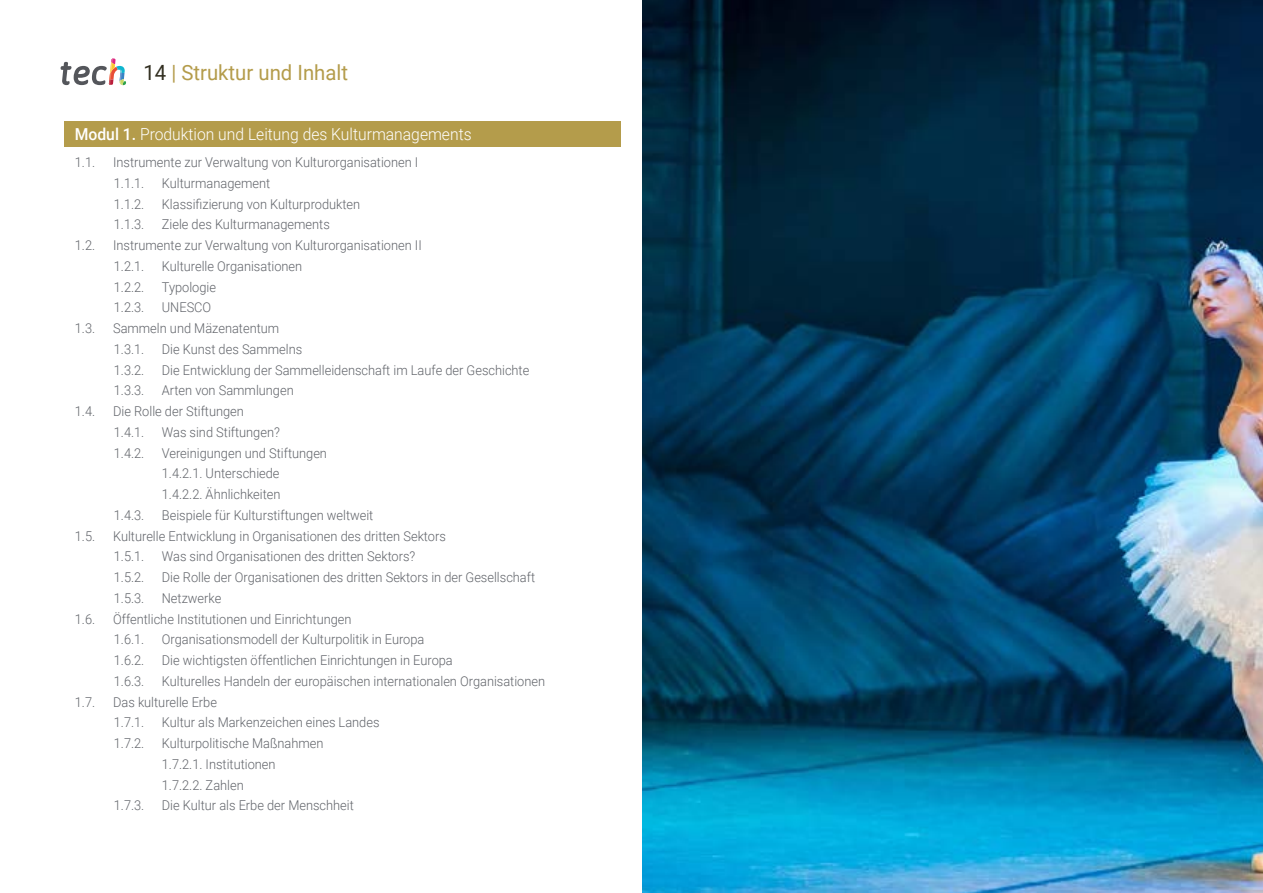
<style>
.page{position:relative;width:1263px;height:893px;background:#fff}
.page>*{position:absolute;margin:0;border:0;box-sizing:border-box;transform-origin:0 0}
.t1{font:21px "Roboto";color:#b49c4b}
.t2{font:300 16.5px "Roboto";color:#fff;scale:.95 1}
.t3{font:300 13.5px/20.7px "Roboto";color:#61646a;scale:.95 1}
.s1{color:#312e20}
.s2{font-weight:500}
</style>
<div class="page">
<div style="left:64px;top:121px;width:557px;height:25px;background:#b49c4b"></div>
<svg style="left:61px;top:58px;width:65px;height:28px"></svg>
<img style="left:642px;top:0;width:621px;height:893px">
<h1 class="t1" style="left:144px;top:57px;width:206px"><span class="s1">14</span> | Struktur und Inhalt</h1>
<p class="t2" style="left:75px;top:123px;width:419px"><span class="s2">Modul 1.</span> Produktion und Leitung des Kulturmanagements</p>
<p class="t3" style="left:75px;top:151px;width:23px">1.1.</p>
<p class="t3" style="left:113px;top:151px;width:323px">Instrumente zur Verwaltung von Kulturorganisationen I<br>1.1.1.</p>
<p class="t3" style="left:162px;top:172px;width:116px">Kulturmanagement</p>
<p class="t3" style="left:114px;top:193px;width:34px">1.1.2.</p>
<p class="t3" style="left:162px;top:193px;width:210px">Klassifizierung von Kulturprodukten</p>
<p class="t3" style="left:114px;top:214px;width:34px">1.1.3.</p>
<p class="t3" style="left:162px;top:214px;width:178px">Ziele des Kulturmanagements</p>
<p class="t3" style="left:75px;top:234px;width:23px">1.2.</p>
<p class="t3" style="left:113px;top:234px;width:326px">Instrumente zur Verwaltung von Kulturorganisationen II<br>1.2.1.</p>
<p class="t3" style="left:162px;top:255px;width:149px">Kulturelle Organisationen</p>
<p class="t3" style="left:114px;top:276px;width:34px">1.2.2.</p>
<p class="t3" style="left:162px;top:276px;width:59px">Typologie</p>
<p class="t3" style="left:114px;top:297px;width:34px">1.2.3.</p>
<p class="t3" style="left:162px;top:297px;width:54px">UNESCO</p>
<p class="t3" style="left:75px;top:317px;width:23px">1.3.</p>
<p class="t3" style="left:113px;top:317px;width:176px">Sammeln und Mäzenatentum<br>1.3.1.</p>
<p class="t3" style="left:162px;top:338px;width:149px">Die Kunst des Sammelns</p>
<p class="t3" style="left:114px;top:359px;width:34px">1.3.2.</p>
<p class="t3" style="left:162px;top:359px;width:388px">Die Entwicklung der Sammelleidenschaft im Laufe der Geschichte</p>
<p class="t3" style="left:114px;top:380px;width:34px">1.3.3.</p>
<p class="t3" style="left:162px;top:380px;width:140px">Arten von Sammlungen</p>
<p class="t3" style="left:75px;top:400px;width:23px">1.4.</p>
<p class="t3" style="left:113px;top:400px;width:139px">Die Rolle der Stiftungen<br>1.4.1.</p>
<p class="t3" style="left:162px;top:421px;width:126px">Was sind Stiftungen?</p>
<p class="t3" style="left:114px;top:442px;width:34px">1.4.2.</p>
<p class="t3" style="left:162px;top:442px;width:175px">Vereinigungen und Stiftungen<br>1.4.2.1. Unterschiede<br>1.4.2.2. Ähnlichkeiten</p>
<p class="t3" style="left:114px;top:504px;width:34px">1.4.3.</p>
<p class="t3" style="left:162px;top:504px;width:224px">Beispiele für Kulturstiftungen weltweit</p>
<p class="t3" style="left:75px;top:525px;width:23px">1.5.</p>
<p class="t3" style="left:113px;top:525px;width:352px">Kulturelle Entwicklung in Organisationen des dritten Sektors<br>1.5.1.</p>
<p class="t3" style="left:162px;top:546px;width:268px">Was sind Organisationen des dritten Sektors?</p>
<p class="t3" style="left:114px;top:566px;width:34px">1.5.2.</p>
<p class="t3" style="left:162px;top:566px;width:394px">Die Rolle der Organisationen des dritten Sektors in der Gesellschaft</p>
<p class="t3" style="left:114px;top:587px;width:34px">1.5.3.</p>
<p class="t3" style="left:162px;top:587px;width:64px">Netzwerke</p>
<p class="t3" style="left:75px;top:608px;width:23px">1.6.</p>
<p class="t3" style="left:113px;top:608px;width:252px">Öffentliche Institutionen und Einrichtungen<br>1.6.1.</p>
<p class="t3" style="left:162px;top:629px;width:278px">Organisationsmodell der Kulturpolitik in Europa</p>
<p class="t3" style="left:114px;top:649px;width:34px">1.6.2.</p>
<p class="t3" style="left:162px;top:649px;width:308px">Die wichtigsten öffentlichen Einrichtungen in Europa</p>
<p class="t3" style="left:114px;top:670px;width:34px">1.6.3.</p>
<p class="t3" style="left:162px;top:670px;width:405px">Kulturelles Handeln der europäischen internationalen Organisationen</p>
<p class="t3" style="left:75px;top:691px;width:23px">1.7.</p>
<p class="t3" style="left:113px;top:691px;width:111px">Das kulturelle Erbe<br>1.7.1.</p>
<p class="t3" style="left:162px;top:712px;width:231px">Kultur als Markenzeichen eines Landes</p>
<p class="t3" style="left:114px;top:732px;width:34px">1.7.2.</p>
<p class="t3" style="left:162px;top:732px;width:172px">Kulturpolitische Maßnahmen<br>1.7.2.1. Institutionen<br>1.7.2.2. Zahlen</p>
<p class="t3" style="left:114px;top:795px;width:34px">1.7.3.</p>
<p class="t3" style="left:162px;top:795px;width:204px">Die Kultur als Erbe der Menschheit</p>
</div>
